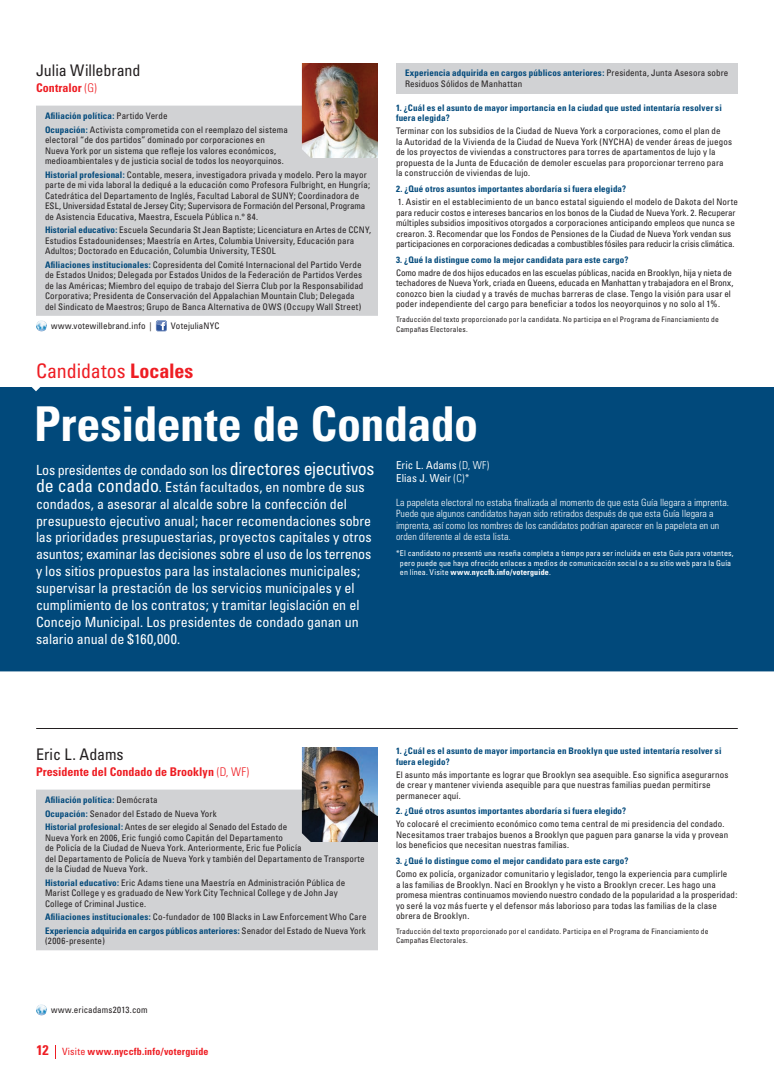
<style>
.page{position:relative;width:774px;height:1080px;background:#fff}
.page>*{position:absolute;margin:0;border:0;box-sizing:border-box;transform-origin:0 0}
.t1{font:700 condensed 48px "Univers";letter-spacing:-.01em;color:#fff}
.t2{font:condensed 20px "Univers";letter-spacing:-.005em;color:#ee1d23}
.t3{font:condensed 16px "Univers";letter-spacing:-.005em;color:#231f20}
.t4{font:condensed 14px/17px "Univers";letter-spacing:-.005em;color:#fff}
.t5{font:700 condensed 12px "Univers";color:#ee1d23}
.t6{font:condensed 11px/12.6px "Univers";color:#fff}
.t7{font:300 condensed 10px/11.5px "Univers";letter-spacing:.005em;color:#fff}
.t8{font:700 condensed 10px "Univers";letter-spacing:.01em;color:#ee1d23}
.t9{font:condensed 9px/10.5px "Univers";letter-spacing:.01em;color:#231f20}
.t10{font:700 condensed 9px/10.5px "Univers";letter-spacing:.01em;color:#01497b}
.t11{font:condensed 8px/9.5px "Univers";letter-spacing:.015em;color:#fff}
.t12{font:condensed 7.5px/9.5px "Univers";letter-spacing:.02em;color:#231f20}
.s1{font-weight:300}
.s2{font-weight:700;color:#01497b}
.s3{font-weight:700}
.s4{font-size:18px}
.s5{font-weight:400;color:#231f20}
.s6{font-size:14px}
.s7{font-weight:400}
</style>
<div class="page">
<svg style="left:55px;top:1045px;width:1px;height:14px"></svg>
<hr style="left:36px;top:728px;width:702px;height:1px;background:#231f20">
<div style="left:0;top:387px;width:774px;height:284px;background:#01497b"></div>
<div style="left:36px;top:790px;width:342px;height:160px;background:#d1d2d4"></div>
<svg style="left:36px;top:1004px;width:11px;height:11px"></svg>
<img style="left:302px;top:747px;width:76px;height:95px">
<svg style="left:36px;top:320px;width:11px;height:11px"></svg>
<svg style="left:156px;top:320px;width:11px;height:11px"></svg>
<div style="left:36px;top:106px;width:342px;height:210px;background:#d1d2d4"></div>
<div style="left:396px;top:63px;width:342px;height:30px;background:#d1d2d4"></div>
<img style="left:302px;top:63px;width:76px;height:95px">
<h3 class="t3" style="left:36px;top:60px;width:106px">Julia Willebrand</h3>
<h3 class="t5" style="left:36px;top:81px;width:62px">Contralor <span class="s1">(G)</span></h3>
<p class="t9" style="left:45px;top:109px;width:244px;line-height:13.5px"><span class="s2">Afiliación política:</span> Partido Verde<br><span class="s2">Ocupación:</span> Activista comprometida con el reemplazo del sistema</p>
<p class="t9" style="left:45px;top:135px;width:240px">electoral “de dos partidos” dominado por corporaciones en<br>Nueva York por un sistema que refleje los valores económicos, medioambientales y de justicia social de todos los neoyorquinos.</p>
<p class="t9" style="left:45px;top:169px;width:327px"><span class="s2">Historial profesional:</span> Contable, mesera, investigadora privada y modelo. Pero la mayor parte de mi vida laboral la dediqué a la educación como Profesora Fulbright, en Hungría; Catedrática del Departamento de Inglés, Facultad Laboral de SUNY; Coordinadora de ESL, Universidad Estatal de Jersey City; Supervisora de Formación del Personal, Programa de Asistencia Educativa, Maestra, Escuela Pública n.° 84.</p>
<p class="t9" style="left:45px;top:224px;width:328px"><span class="s2">Historial educativo:</span> Escuela Secundaria St Jean Baptiste; Licenciatura en Artes de CCNY,<br>Estudios Estadounidenses; Maestría en Artes, Columbia University, Educación para<br>Adultos; Doctorado en Educación, Columbia University, TESOL</p>
<p class="t9" style="left:45px;top:259px;width:320px"><span class="s2">Afiliaciones institucionales:</span> Copresidenta del Comité Internacional del Partido Verde de Estados Unidos; Delegada por Estados Unidos de la Federación de Partidos Verdes de las Américas; Miembro del equipo de trabajo del Sierra Club por la Responsabilidad Corporativa; Presidenta de Conservación del Appalachian Mountain Club; Delegada del Sindicato de Maestros; Grupo de Banca Alternativa de OWS (Occupy Wall Street)</p>
<p class="t9" style="left:51px;top:321px;width:102px">www.votewillebrand.info |</p>
<p class="t9" style="left:171px;top:321px;width:50px">VotejuliaNYC</p>
<h2 class="t2" style="left:36px;top:359px;width:159px">Candidatos <span class="s3">Locales</span></h2>
<p class="t9" style="left:405px;top:68px;width:325px"><span class="s2">Experiencia adquirida en cargos públicos anteriores:</span> Presidenta, Junta Asesora sobre<br>Residuos Sólidos de Manhattan</p>
<p class="t10" style="left:396px;top:103px;width:327px">1. ¿Cuál es el asunto de mayor importancia en la ciudad que usted intentaría resolver si fuera elegida?</p>
<p class="t9" style="left:396px;top:126px;width:338px">Terminar con los subsidios de la Ciudad de Nueva York a corporaciones, como el plan de<br>la Autoridad de la Vivienda de la Ciudad de Nueva York (NYCHA) de vender áreas de juegos de los proyectos de viviendas a constructores para torres de apartamentos de lujo y la propuesta de la Junta de Educación de demoler escuelas para proporcionar terreno para la construcción de viviendas de lujo.</p>
<p class="t10" style="left:396px;top:184px;width:232px">2. ¿Qué otros asuntos importantes abordaría si fuera elegida?</p>
<p class="t9" style="left:396px;top:197px;width:343px">1. Asistir en el establecimiento de un banco estatal siguiendo el modelo de Dakota del Norte para reducir costos e intereses bancarios en los bonos de la Ciudad de Nueva York. 2. Recuperar múltiples subsidios impositivos otorgados a corporaciones anticipando empleos que nunca se crearon. 3. Recomendar que los Fondos de Pensiones de la Ciudad de Nueva York vendan sus participaciones en corporaciones dedicadas a combustibles fósiles para reducir la crisis climática.</p>
<p class="t10" style="left:396px;top:255px;width:234px">3. ¿Qué la distingue como la mejor candidata para este cargo?</p>
<p class="t9" style="left:396px;top:267px;width:339px">Como madre de dos hijos educados en las escuelas públicas, nacida en Brooklyn, hija y nieta de techadores de Nueva York, criada en Queens, educada en Manhattan y trabajadora en el Bronx, conozco bien la ciudad y a través de muchas barreras de clase. Tengo la visión para usar el poder independiente del cargo para beneficiar a todos los neoyorquinos y no solo al 1%.</p>
<p class="t12" style="left:396px;top:315px;width:324px">Traducción del texto proporcionado por la candidata. No participa en el Programa de Financiamiento de<br>Campañas Electorales.</p>
<h1 class="t1" style="left:34px;top:394px;width:446px">Presidente de Condado</h1>
<p class="t4" style="left:36px;top:461px;width:340px">Los presidentes de condado son los <span class="s4">directores ejecutivos de cada condado</span>. Están facultados, en nombre de sus condados, a asesorar al alcalde sobre la confección del presupuesto ejecutivo anual; hacer recomendaciones sobre las prioridades presupuestarias, proyectos capitales y otros asuntos; examinar las decisiones sobre el uso de los terrenos y los sitios propuestos para las instalaciones municipales; supervisar la prestación de los servicios municipales y el cumplimiento de los contratos; y tramitar legislación en el Concejo Municipal. Los presidentes de condado ganan un salario anual de $160,000.</p>
<p class="t6" style="left:396px;top:459px;width:95px">Eric L. Adams <span class="s1">(D, WF)<br></span>Elias J. Weir <span class="s1">(C)*</span></p>
<p class="t7" style="left:396px;top:497px;width:335px">La papeleta electoral no estaba finalizada al momento de que esta Guía llegara a imprenta.<br>Puede que algunos candidatos hayan sido retirados después de que esta Guía llegara a imprenta, así como los nombres de los candidatos podrían aparecer en la papeleta en un orden diferente al de esta lista.</p>
<p class="t11" style="left:400px;top:548px;width:335px;text-indent:-4px">* El candidato no presentó una reseña completa a tiempo para ser incluida en esta Guía para votantes, pero puede que haya ofrecido enlaces a medios de comunicación social o a su sitio web para la Guía en línea. Visite <span class="s3">www.nyccfb.info/voterguide</span>.</p>
<h3 class="t3" style="left:36px;top:744px;width:89px">Eric L. Adams</h3>
<h3 class="t5" style="left:36px;top:765px;width:215px">Presidente del Condado de Brooklyn <span class="s1">(D, WF)</span></h3>
<p class="t9" style="left:45px;top:793px;width:244px;line-height:13.5px"><span class="s2">Afiliación política:</span> Demócrata<br><span class="s2">Ocupación:</span> Senador del Estado de Nueva York<br><span class="s2">Historial profesional:</span> Antes de ser elegido al Senado del Estado de</p>
<p class="t9" style="left:45px;top:832px;width:321px">Nueva York en 2006, Eric fungió como Capitán del Departamento<br>de Policía de la Ciudad de Nueva York. Anteriormente, Eric fue Policía<br>del Departamento de Policía de Nueva York y también del Departamento de Transporte de la Ciudad de Nueva York.</p>
<p class="t9" style="left:45px;top:877px;width:302px"><span class="s2">Historial educativo:</span> Eric Adams tiene una Maestría en Administración Pública de<br>Marist College y es graduado de New York City Technical College y de John Jay<br>College of Criminal Justice.</p>
<p class="t10" style="left:45px;top:910px;width:323px;line-height:13.5px">Afiliaciones institucionales: <span class="s5">Co-fundador de 100 Blacks in Law Enforcement Who Care<br></span>Experiencia adquirida en cargos públicos anteriores: <span class="s5">Senador del Estado de Nueva York</span></p>
<p class="t9" style="left:45px;top:935px;width:62px">(2006-presente)</p>
<p class="t9" style="left:51px;top:1005px;width:98px">www.ericadams2013.com</p>
<p class="t8" style="left:36px;top:1045px;width:173px"><span class="s6">12</span> <span class="s7">Visite</span> www.nyccfb.info/voterguide</p>
<p class="t10" style="left:396px;top:746px;width:327px">1. ¿Cuál es el asunto de mayor importancia en Brooklyn que usted intentaría resolver si fuera elegido?</p>
<p class="t9" style="left:396px;top:769px;width:334px">El asunto más importante es lograr que Brooklyn sea asequible. Eso significa asegurarnos de crear y mantener vivienda asequible para que nuestras familias puedan permitirse permanecer aquí.</p>
<p class="t10" style="left:396px;top:806px;width:232px">2. ¿Qué otros asuntos importantes abordaría si fuera elegido?</p>
<p class="t9" style="left:396px;top:819px;width:334px">Yo colocaré el crecimiento económico como tema central de mi presidencia del condado.<br>Necesitamos traer trabajos buenos a Brooklyn que paguen para ganarse la vida y provean los beneficios que necesitan nuestras familias.</p>
<p class="t10" style="left:396px;top:856px;width:234px">3. ¿Qué lo distingue como el mejor candidato para este cargo?</p>
<p class="t9" style="left:396px;top:868px;width:343px">Como ex policía, organizador comunitario y legislador, tengo la experiencia para cumplirle<br>a las familias de Brooklyn. Nací en Brooklyn y he visto a Brooklyn crecer. Les hago una promesa mientras continuamos moviendo nuestro condado de la popularidad a la prosperidad: yo seré la voz más fuerte y el defensor más laborioso para todas las familias de la clase obrera de Brooklyn.</p>
<p class="t12" style="left:396px;top:926px;width:314px">Traducción del texto proporcionado por el candidato. Participa en el Programa de Financiamiento de<br>Campañas Electorales.</p>
</div>
